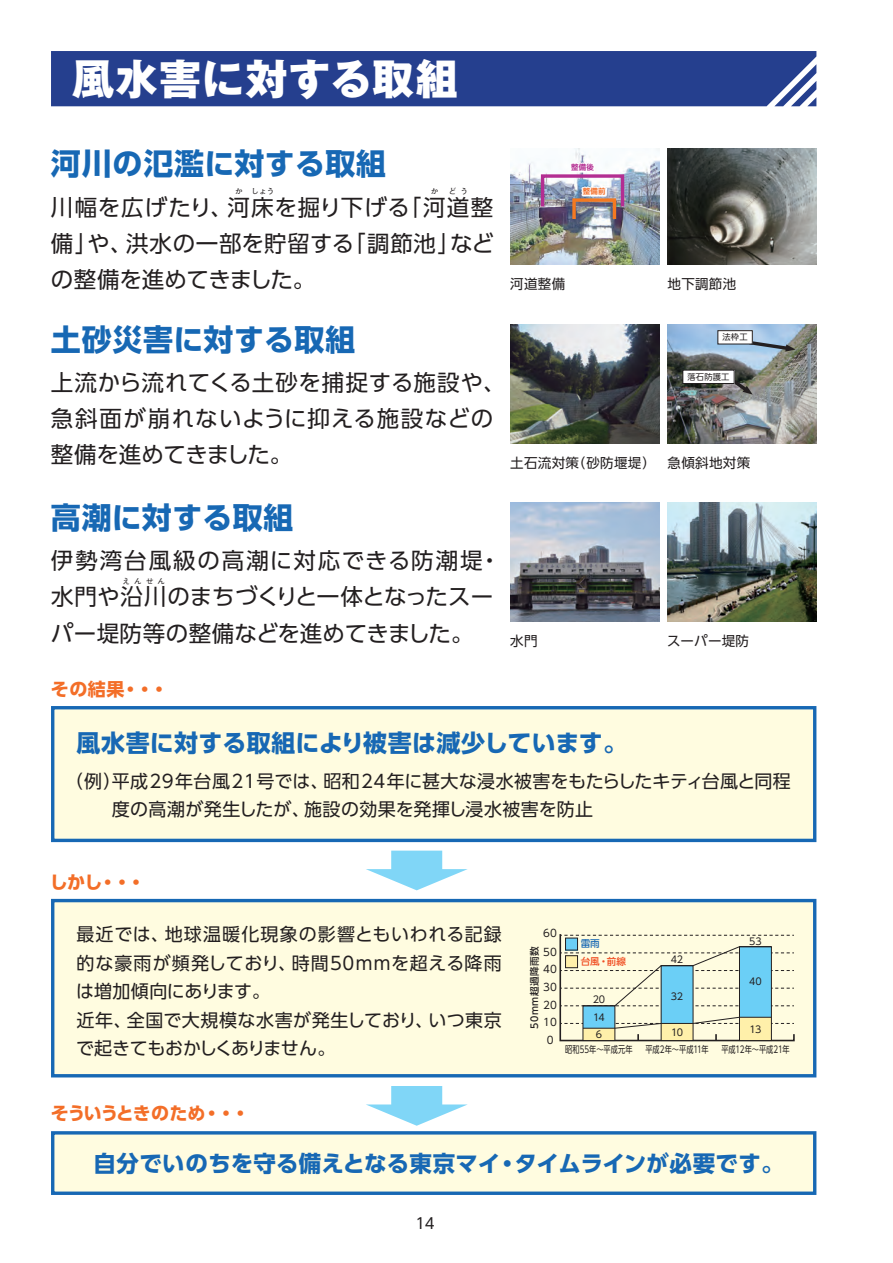
<style>
.page{position:relative;width:893px;height:1263px;background:#fff}
.page>*{position:absolute;margin:0;border:0;box-sizing:border-box;transform-origin:0 0}
.ページタイトル_28pt{font:800 42px "Gothic MB101 Pro";letter-spacing:.03em;color:#fff}
.基_小見出し_20pt_風水害{font:700 30px "UD Shin Go Pro";letter-spacing:.015em;color:#1768b4}
.基_小見出し_20pt_風水害-2{font:700 24px "UD Shin Go Pro";letter-spacing:.005em;color:#1768b4}
.基_本文_15pt{font:22.5px/36px "UD Shin Go Pro";letter-spacing:.025em;color:#231f20}
.基_本文_15pt-2{font:22.5px/36px "UD Shin Go Pro";letter-spacing:.005em;color:#231f20}
.基_本文_15pt-3{font:700 22.5px "UD Shin Go Pro";letter-spacing:.01em;color:#1768b4}
.基_キャプション_12pt{font:18px/28.5px "UD Shin Go Pro";letter-spacing:.02em;color:#231f20}
.基_キャプション_12pt-2{font:700 18px "UD Shin Go Pro";letter-spacing:-.03em;color:#f36e28}
.基_キャプション_12pt-3{font:700 18px "UD Shin Go Pro";letter-spacing:-.07em;color:#f36e28}
.t1{font:15px "UD Shin Go Pro";color:#231f20}
.基_キャプション_9pt{font:13.5px "UD Shin Go Pro";letter-spacing:.025em;color:#231f20}
.t2{font:10.35px/17.5px "UD Shin Go Pro";color:#231f20}
.t3{font:9.6px "UD Shin Go Pro";letter-spacing:-.005em;color:#231f20;scale:.75 1}
.t4{font:9.6px/18.3px "UD Shin Go Pro";letter-spacing:-.005em;color:#231f20}
.t5{font:9.6px "UD Shin Go Pro";letter-spacing:.02em;color:#231f20;scale:.75 1}
.t6{font:500 9.6px "UD Shin Go Pro";letter-spacing:.05em;color:#231f20}
.t7{font:500 9.6px/17.9px "UD Shin Go Pro";color:#f04d22}
.基_キャプション_9pt-2{font:8.25px "UD Shin Go Pro";letter-spacing:.025em;color:#231f20}
.基_本文_15pt-4{font:7.5px "UD Shin Go Pro";letter-spacing:.53em;color:#231f20}
.基_キャプション_9pt-3{font:700 7.5px "UD Shin Go Pro De";color:#f36e28}
.基_キャプション_9pt-4{font:700 7.5px "UD Shin Go Pro De";color:#b32e92}
.s1{color:#1768b4}
</style>
<div class="page">
<div style="left:51px;top:706px;width:765px;height:136px;background:#fffce0;border:3px solid #1768b4"></div>
<div style="left:51px;top:899px;width:765px;height:178px;background:#fffce0;border:3px solid #1768b4"></div>
<div style="left:51px;top:1131px;width:765px;height:64px;background:#fffce0;border:3px solid #1768b4"></div>
<div style="left:51px;top:51px;width:765px;height:55px;background:#253f8e"></div>
<div style="left:70px;top:56px;width:389px;height:45px;background:#253f8e"></div>
<img style="left:510px;top:149px;width:149px;height:115px">
<img style="left:510px;top:324px;width:149px;height:119px">
<img style="left:510px;top:503px;width:149px;height:119px">
<img style="left:668px;top:149px;width:148px;height:115px">
<img style="left:668px;top:324px;width:148px;height:119px">
<img style="left:668px;top:503px;width:148px;height:119px">
<svg style="left:559px;top:934px;width:236px;height:108px"></svg>
<svg style="left:366px;top:851px;width:102px;height:39px"></svg>
<svg style="left:366px;top:1086px;width:102px;height:40px"></svg>
<div style="left:572px;top:198px;width:44px;height:23px;border:3px solid #f47921"></div>
<div style="left:541px;top:174px;width:83px;height:34px;border:3px solid #b32e92"></div>
<div style="left:582px;top:186px;width:25px;height:10px;background:#fff"></div>
<div style="left:570px;top:162px;width:25px;height:10px;background:#fff"></div>
<svg style="left:727px;top:375px;width:26px;height:20px"></svg>
<svg style="left:745px;top:339px;width:51px;height:13px"></svg>
<div style="left:683px;top:370px;width:51px;height:13px;background:#fff"></div>
<div style="left:682px;top:370px;width:53px;height:14px;border:1px solid #231f20"></div>
<div style="left:718px;top:331px;width:34px;height:13px;background:#fff"></div>
<div style="left:717px;top:330px;width:36px;height:14px;border:1px solid #231f20"></div>
<p class="ページタイトル_28pt" style="left:72px;top:43px;width:387px">風水害に対する取組</p>
<p class="基_小見出し_20pt_風水害" style="left:51px;top:139px;width:337px">河川の氾濫に対する取組</p>
<p class="基_本文_15pt-4" style="left:235px;top:185px;width:9px">か</p>
<p class="基_本文_15pt-4" style="left:251px;top:185px;width:24px">しょう</p>
<p class="基_本文_15pt-4" style="left:431px;top:185px;width:9px">か</p>
<p class="基_本文_15pt-4" style="left:449px;top:185px;width:21px">どう</p>
<p class="基_本文_15pt-2" style="left:51px;top:224px;width:445px">備」や、洪水の一部を貯留する「調節池」などの整備を進めてきました。</p>
<p class="基_本文_15pt" style="left:51px;top:188px;width:444px">川幅を広げたり、河床を掘り下げる「河道整</p>
<p class="基_小見出し_20pt_風水害" style="left:51px;top:315px;width:306px">土砂災害に対する取組</p>
<p class="基_本文_15pt" style="left:51px;top:364px;width:456px">上流から流れてくる土砂を捕捉する施設や、急斜面が崩れないように抑える施設などの整備を進めてきました。</p>
<p class="基_小見出し_20pt_風水害" style="left:51px;top:493px;width:244px">高潮に対する取組</p>
<p class="基_本文_15pt" style="left:51px;top:542px;width:451px">伊勢湾台風級の高潮に対応できる防潮堤・水門や沿川のまちづくりと一体となったスー</p>
<p class="基_本文_15pt-4" style="left:123px;top:575px;width:21px">えん</p>
<p class="基_本文_15pt-4" style="left:146px;top:575px;width:20px">せん</p>
<p class="基_本文_15pt-2" style="left:51px;top:614px;width:424px">パー堤防等の整備などを進めてきました。</p>
<p class="基_キャプション_12pt-2" style="left:51px;top:674px;width:119px">その結果・・・</p>
<p class="基_キャプション_9pt-4" style="left:571px;top:161px;width:24px">整備後</p>
<p class="基_キャプション_9pt-3" style="left:583px;top:185px;width:24px">整備前</p>
<p class="基_キャプション_9pt" style="left:510px;top:273px;width:57px">河道整備</p>
<p class="基_キャプション_9pt" style="left:510px;top:452px;width:147px">土石流対策（砂防堰堤）</p>
<p class="基_キャプション_9pt" style="left:510px;top:630px;width:29px">水門</p>
<p class="基_小見出し_20pt_風水害-2" style="left:77px;top:723px;width:552px">風水害に対する取組により被害は減少しています。</p>
<p class="基_キャプション_9pt" style="left:668px;top:273px;width:70px">地下調節池</p>
<p class="基_キャプション_9pt-2" style="left:722px;top:331px;width:27px">法枠工</p>
<p class="基_キャプション_9pt-2" style="left:687px;top:370px;width:44px">落石防護工</p>
<p class="基_キャプション_9pt" style="left:668px;top:452px;width:84px">急傾斜地対策</p>
<p class="基_キャプション_9pt" style="left:667px;top:630px;width:83px">スーパー堤防</p>
<p class="基_キャプション_12pt" style="left:112px;top:766px;width:681px;text-indent:-47px">（例）平成29年台風21号では、昭和24年に甚大な浸水被害をもたらしたキティ台風と同程度の高潮が発生したが、施設の効果を発揮し浸水被害を防止</p>
<p class="基_キャプション_12pt-2" style="left:50px;top:867px;width:97px">しかし・・・</p>
<p class="基_キャプション_12pt" style="left:76px;top:919px;width:427px;text-align:justify">最近では、地球温暖化現象の影響ともいわれる記録的な豪雨が頻発しており、時間50ｍｍを超える降雨は増加傾向にあります。</p>
<p class="基_キャプション_12pt" style="left:76px;top:1005px;width:427px">近年、全国で大規模な水害が発生しており、いつ東京で起きてもおかしくありません。</p>
<p class="基_キャプション_12pt-3" style="left:51px;top:1099px;width:200px">そういうときのため・・・</p>
<p class="t2" style="left:543px;top:923px;width:15px;line-height:18.8px">60<br>50</p>
<p class="t2" style="left:543px;top:960px;width:15px;text-align:center">40<br>30<br>20<br>10<br>0</p>
<p class="t6" style="left:527px;top:1028px;width:84px;rotate:-90deg">50mm超過降雨数</p>
<p class="t7" style="left:581px;top:934px;width:47px"><span class="s1">雷雨<br></span>台風・前線</p>
<p class="t4" style="left:593px;top:989px;width:14px">20<br>14</p>
<p class="t4" style="left:596px;top:1025px;width:8px">6</p>
<p class="t4" style="left:671px;top:950px;width:14px">42</p>
<p class="t4" style="left:671px;top:986px;width:14px">32</p>
<p class="t4" style="left:671px;top:1022px;width:13px">10</p>
<p class="t4" style="left:749px;top:932px;width:14px">53</p>
<p class="t4" style="left:749px;top:972px;width:14px">40</p>
<p class="t4" style="left:749px;top:1020px;width:13px">13</p>
<p class="t5" style="left:565px;top:1041px;width:92px">昭和55年～平成元年</p>
<p class="t3" style="left:645px;top:1041px;width:86px">平成2年～平成11年</p>
<p class="t3" style="left:721px;top:1041px;width:92px">平成12年～平成21年</p>
<p class="基_本文_15pt-3" style="left:94px;top:1145px;width:691px">自分でいのちを守る備えとなる東京マイ・タイムラインが必要です。</p>
<p class="t1" style="left:415px;top:1211px;width:21px">14</p>
</div>
